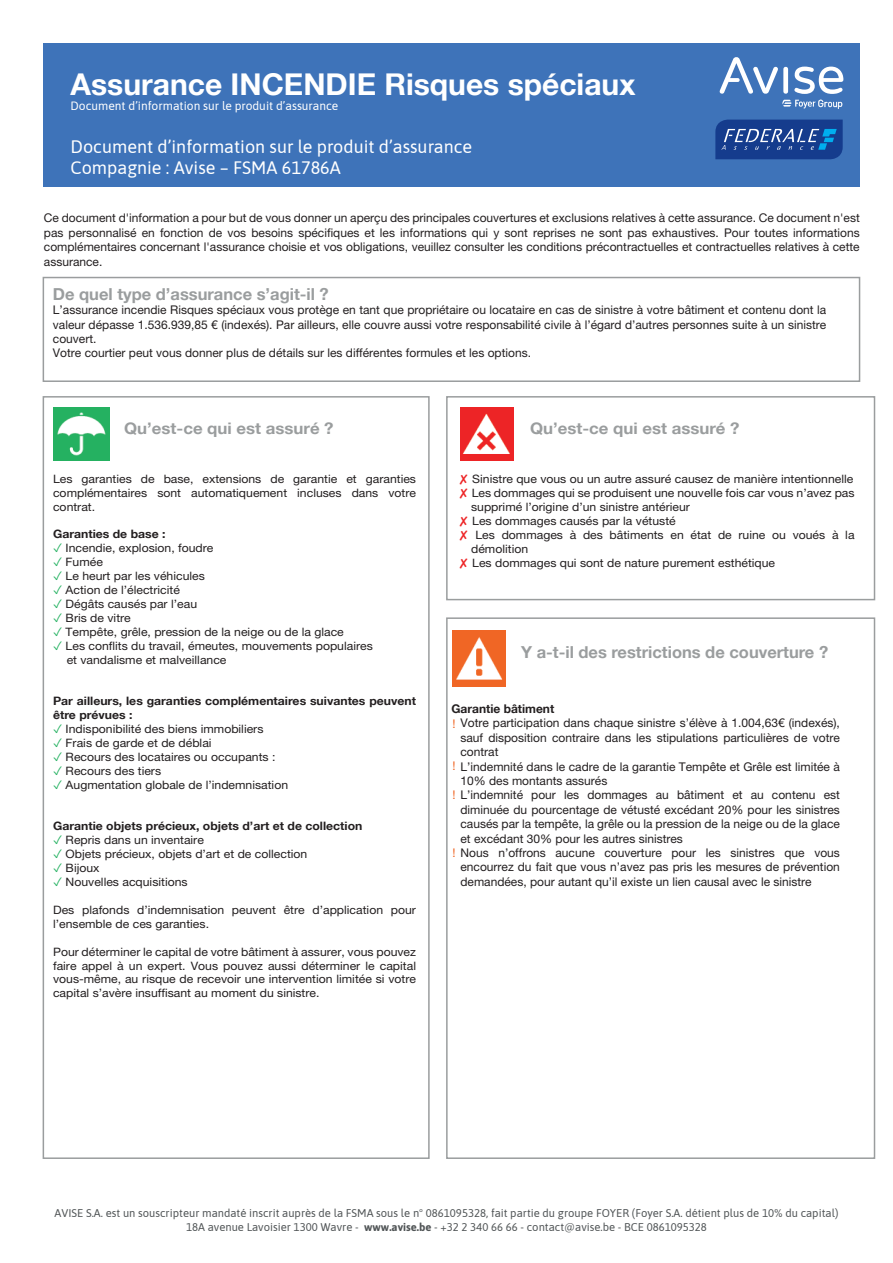
<style>
.page{position:relative;width:893px;height:1263px;background:#fff}
.page>*{position:absolute;margin:0;border:0;box-sizing:border-box;transform-origin:0 0}
.t1{font:700 30px "Helvetica 75";color:#fff}
.t2{font:18px/21.6px "Asap";color:#fff}
.t3{font:700 16.5px "Helvetica 75";color:#9a9d9e}
.t4{font:700 15.9px "Helvetica 75";color:#9a9d9e;scale:1.05 1}
.t5{font:12px/14.4px "Helvetica Neue LT Pro";color:#231f20;text-align:justify}
.t6{font:12px "Asap";color:#fff}
.t7{font:700 12px "Helvetica 75";color:#231f20}
.t8{font:11.55px/14px "Helvetica Neue LT Pro";color:#231f20;scale:1.05 1}
.t9{font:700 11.55px/14px "Helvetica 75";color:#231f20;scale:1.05 1}
.t10{font:11.25px/13.5px "Asap";color:#515557;text-align:center}
.s1{color:#25b161}
.s2{color:#ed2426}
.s3{color:#fff}
.s4{color:#f06625}
.s5{font-weight:700}
</style>
<div class="page">
<div style="left:43px;top:43px;width:817px;height:144px;background:#3e73b9"></div>
<svg style="left:782px;top:100px;width:60px;height:9px"></svg>
<svg style="left:794px;top:67px;width:49px;height:27px"></svg>
<svg style="left:720px;top:57px;width:68px;height:37px"></svg>
<div style="left:43px;top:277px;width:817px;height:105px;border:2px solid #9a9d9e"></div>
<div style="left:43px;top:396px;width:387px;height:763px;border:2px solid #9a9d9e"></div>
<div style="left:446px;top:396px;width:429px;height:204px;border:2px solid #9a9d9e"></div>
<div style="left:446px;top:617px;width:429px;height:542px;border:2px solid #9a9d9e"></div>
<img style="left:53px;top:407px;width:56px;height:53px">
<img style="left:461px;top:407px;width:52px;height:53px">
<svg style="left:715px;top:120px;width:128px;height:39px;background:#275099"></svg>
<img style="left:452px;top:631px;width:53px;height:55px">
<h1 class="t1" style="left:71px;top:66px;width:566px">Assurance INCENDIE Risques spéciaux</h1>
<p class="t6" style="left:71px;top:97px;width:269px">Document d’information sur le produit d’assurance</p>
<h2 class="t2" style="left:71px;top:135px;width:403px">Document d’information sur le produit d’assurance<br>Compagnie : Avise – FSMA 61786A</h2>
<p class="t5" style="left:44px;top:211px;width:817px">Ce document d'information a pour but de vous donner un aperçu des principales couvertures et exclusions relatives à cette assurance. Ce document n'est pas personnalisé en fonction de vos besoins spécifiques et les informations qui y sont reprises ne sont pas exhaustives. Pour toutes informations complémentaires concernant l'assurance choisie et vos obligations, veuillez consulter les conditions précontractuelles et contractuelles relatives à cette assurance.</p>
<h3 class="t3" style="left:53px;top:284px;width:277px">De quel type d’assurance s’agit-il ?</h3>
<p class="t5" style="left:53px;top:303px;width:775px;text-align:left">L’assurance incendie Risques spéciaux vous protège en tant que propriétaire ou locataire en cas de sinistre à votre bâtiment et contenu dont la valeur dépasse 1.536.939,85 € (indexés). Par ailleurs, elle couvre aussi votre responsabilité civile à l’égard d’autres personnes suite à un sinistre couvert.<br>Votre courtier peut vous donner plus de détails sur les différentes formules et les options.</p>
<h3 class="t4" style="left:124px;top:418px;width:201px">Qu’est-ce qui est assuré ?</h3>
<h3 class="t4" style="left:530px;top:418px;width:201px">Qu’est-ce qui est assuré ?</h3>
<p class="t8" style="left:53px;top:472px;width:347px;text-align:justify">Les garanties de base, extensions de garantie et garanties complémentaires sont automatiquement incluses dans votre contrat.</p>
<p class="t9" style="left:53px;top:527px;width:109px">Garanties de base :</p>
<p class="t8" style="left:53px;top:541px;width:154px"><span class="s1">✓</span> Incendie, explosion, foudre</p>
<p class="t8" style="left:53px;top:555px;width:49px"><span class="s1">✓</span> Fumée</p>
<p class="t8" style="left:53px;top:569px;width:146px"><span class="s1">✓</span> Le heurt par les véhicules</p>
<p class="t8" style="left:53px;top:583px;width:122px"><span class="s1">✓</span> Action de l’électricité</p>
<p class="t8" style="left:53px;top:597px;width:139px"><span class="s1">✓</span> Dégâts causés par l’eau</p>
<p class="t8" style="left:53px;top:611px;width:76px"><span class="s1">✓</span> Bris de vitre</p>
<p class="t8" style="left:53px;top:624px;width:278px"><span class="s1">✓</span> Tempête, grêle, pression de la neige ou de la glace</p>
<p class="t8" style="left:67px;top:638px;width:293px;text-indent:-14px"><span class="s1">✓</span> Les conflits du travail, émeutes, mouvements populaires et vandalisme et malveillance</p>
<p class="t9" style="left:53px;top:694px;width:347px">Par ailleurs, les garanties complémentaires suivantes peuvent être prévues :</p>
<p class="t8" style="left:53px;top:722px;width:202px"><span class="s1">✓</span> Indisponibilité des biens immobiliers</p>
<p class="t8" style="left:53px;top:736px;width:152px"><span class="s1">✓</span> Frais de garde et de déblai</p>
<p class="t8" style="left:53px;top:750px;width:213px"><span class="s1">✓</span> Recours des locataires ou occupants :</p>
<p class="t8" style="left:53px;top:764px;width:104px"><span class="s1">✓</span> Recours des tiers</p>
<p class="t8" style="left:53px;top:777px;width:225px"><span class="s1">✓</span> Augmentation globale de l’indemnisation</p>
<p class="t9" style="left:53px;top:819px;width:296px">Garantie objets précieux, objets d’art et de collection</p>
<p class="t8" style="left:53px;top:833px;width:145px"><span class="s1">✓</span> Repris dans un inventaire</p>
<p class="t8" style="left:53px;top:847px;width:244px"><span class="s1">✓</span> Objets précieux, objets d’art et de collection</p>
<p class="t8" style="left:53px;top:861px;width:46px"><span class="s1">✓</span> Bijoux</p>
<p class="t8" style="left:53px;top:875px;width:130px"><span class="s1">✓</span> Nouvelles acquisitions</p>
<p class="t8" style="left:53px;top:903px;width:347px">Des plafonds d’indemnisation peuvent être d’application pour l’ensemble de ces garanties.</p>
<p class="t8" style="left:53px;top:944px;width:347px;text-align:justify">Pour déterminer le capital de votre bâtiment à assurer, vous pouvez faire appel à un expert. Vous pouvez aussi déterminer le capital vous-même, au risque de recevoir une intervention limitée si votre capital s’avère insuffisant au moment du sinistre.</p>
<p class="t8" style="left:459px;top:472px;width:378px"><span class="s2">✘</span> Sinistre que vous ou un autre assuré causez de manière intentionnelle <span class="s2">✘</span> Les dommages qui se produisent une nouvelle fois car vous n’avez pas <span class="s3">__</span>supprimé l’origine d’un sinistre antérieur<br><span class="s2">✘</span> Les dommages causés par la vétusté<br><span class="s2">✘</span> Les dommages à des bâtiments en état de ruine ou voués à la <span class="s3">__</span>démolition<br><span class="s2">✘</span> Les dommages qui sont de nature purement esthétique</p>
<h3 class="t3" style="left:521px;top:642px;width:309px">Y a-t-il des restrictions de couverture ?</h3>
<p class="t7" style="left:451px;top:701px;width:104px">Garantie bâtiment</p>
<p class="t5" style="left:453px;top:716px;width:389px"><span class="s4">!</span> Votre participation dans chaque sinistre s’élève à 1.004,63€ (indexés),</p>
<p class="t5" style="left:460px;top:730px;width:381px">sauf disposition contraire dans les stipulations particulières de votre</p>
<p class="t5" style="left:460px;top:744px;width:40px">contrat</p>
<p class="t5" style="left:453px;top:759px;width:389px"><span class="s4">!</span> L’indemnité dans le cadre de la garantie Tempête et Grêle est limitée à</p>
<p class="t5" style="left:460px;top:773px;width:148px">10% des montants assurés</p>
<p class="t5" style="left:453px;top:788px;width:389px"><span class="s4">!</span> L’indemnité pour les dommages au bâtiment et au contenu est</p>
<p class="t5" style="left:460px;top:802px;width:381px">diminuée du pourcentage de vétusté excédant 20% pour les sinistres</p>
<p class="t5" style="left:460px;top:816px;width:381px">causés par la tempête, la grêle ou la pression de la neige ou de la glace</p>
<p class="t5" style="left:460px;top:831px;width:224px">et excédant 30% pour les autres sinistres</p>
<p class="t5" style="left:453px;top:845px;width:389px"><span class="s4">!</span> Nous n’offrons aucune couverture pour les sinistres que vous</p>
<p class="t5" style="left:460px;top:860px;width:381px">encourrez du fait que vous n’avez pas pris les mesures de prévention</p>
<p class="t5" style="left:460px;top:874px;width:353px">demandées, pour autant qu’il existe un lien causal avec le sinistre</p>
<p class="t10" style="left:55px;top:1206px;width:785px">AVISE S.A. est un souscripteur mandaté inscrit auprès de la FSMA sous le n° 0861095328, fait partie du groupe FOYER (Foyer S.A. détient plus de 10% du capital)<br>18A avenue Lavoisier 1300 Wavre - <span class="s5">www.avise.be</span> - +32 2 340 66 66 - contact@avise.be - BCE 0861095328</p>
</div>
